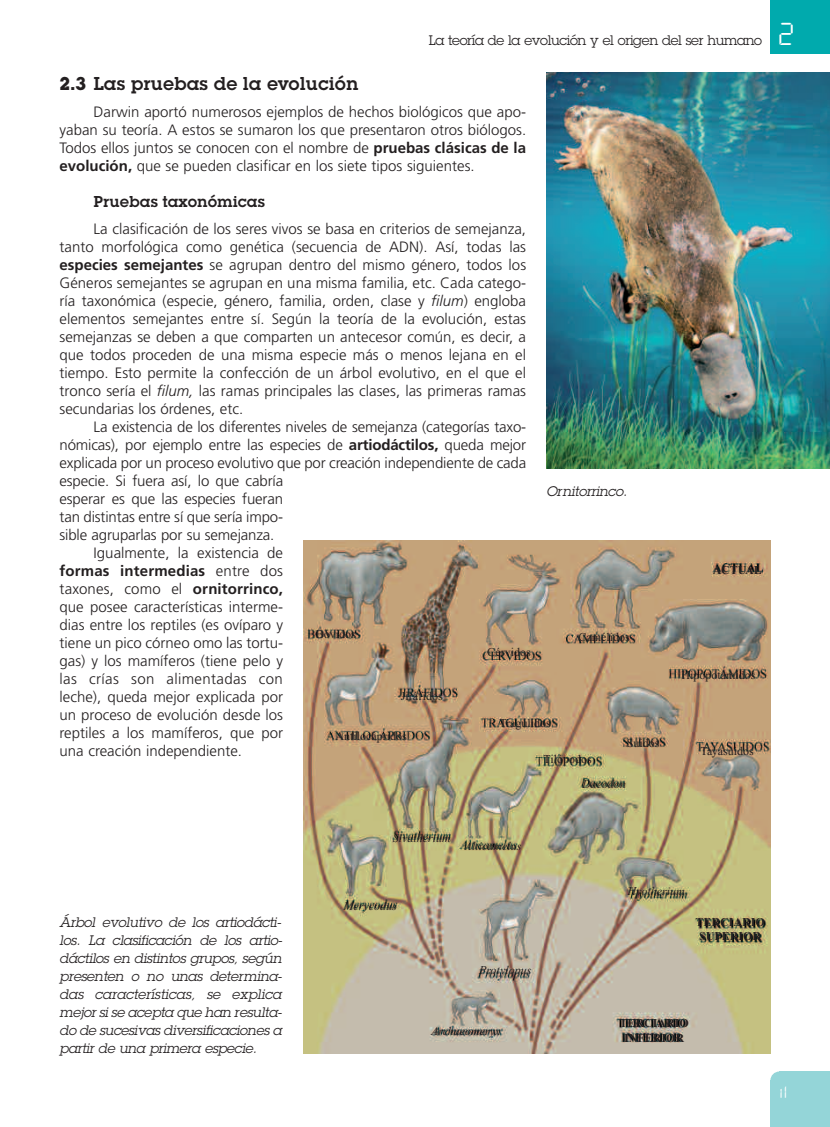
<style>
.page{position:relative;width:830px;height:1127px;background:#fff}
.page>*{position:absolute;margin:0;border:0;box-sizing:border-box;transform-origin:0 0}
.t1{font:33px "LED";color:#fff}
.t2{font:600 19.5px "Lubalin Graph Itc T";color:#231f20}
.t3{font:18px "LED";color:#fff}
.t4{font:600 16.5px "Lubalin Graph Itc T";color:#231f20}
.t5{font:300 15px/18px "Frutiger";color:#231f20;text-align:justify}
.t6{font:700 15px "Frutiger";letter-spacing:.01em;color:#231f20}
.t7{font:300 15px "Frutiger";letter-spacing:.02em;color:#231f20}
.t8{font:italic 13.5px/18px "Lubalin Graph";letter-spacing:-.01em;color:#231f20;text-align:justify}
.t9{font:13.5px "Lubalin Graph";letter-spacing:-.025em;color:#231f20}
.t10{font:12px "Times New Roman";color:#231f20}
.t11{font:italic 12px "Times New Roman";color:#231f20}
.t12{font:700 12px/14.4px "Times New Roman";color:#231f20;text-align:center}
.s1{font-weight:700}
.s2{font-style:italic}
.s3{font-weight:300}
</style>
<div class="page">
<div style="left:770px;top:0;width:59px;height:54px;background:#00aaad"></div>
<div style="left:770px;top:1080px;width:59px;height:47px;background:#94d5d8"></div>
<div style="left:778px;top:1071px;width:51px;height:18px;background:#94d5d8"></div>
<div style="left:770px;top:1071px;width:17px;height:18px;background:#94d5d8;border-radius:50%"></div>
<img style="left:546px;top:72px;width:283px;height:396px">
<img style="left:304px;top:541px;width:466px;height:512px">
<p class="t9" style="left:428px;top:32px;width:335px">La teoría de la evolución y el origen del ser humano</p>
<h1 class="t1" style="left:778px;top:14px;width:16px">2</h1>
<h2 class="t2" style="left:60px;top:72px;width:300px"><span class="s1">2.3</span> Las pruebas de la evolución</h2>
<p class="t5" style="left:60px;top:104px;width:468px;text-indent:34px">Darwin aportó numerosos ejemplos de hechos biológicos que apo&shy;yaban su teoría. A estos se sumaron los que presentaron otros biólogos.<br>Todos ellos juntos se conocen con el nombre de <span class="s1">pruebas clásicas de la evolución,</span> que se pueden clasificar en los siete tipos siguientes.</p>
<p class="t4" style="left:94px;top:192px;width:173px">Pruebas taxonómicas</p>
<p class="t5" style="left:60px;top:221px;width:468px;text-indent:34px">La clasificación de los seres vivos se basa en criterios de semejanza, tanto morfológica como genética (secuencia de ADN). Así, todas las <span class="s1">especies semejantes</span> se agrupan dentro del mismo género, todos los Géneros semejantes se agrupan en una misma familia, etc. Cada catego&shy;ría taxonómica (especie, género, familia, orden, clase y <span class="s2">filum</span>) engloba elementos semejantes entre sí. Según la teoría de la evolución, estas semejanzas se deben a que comparten un antecesor común, es decir, a que todos proceden de una misma especie más o menos lejana en el tiempo. Esto permite la confección de un árbol evolutivo, en el que el tronco sería el <span class="s2">filum,</span> las ramas principales las clases, las primeras ramas secundarias los órdenes, etc.</p>
<p class="t5" style="left:94px;top:419px;width:434px">La existencia de los diferentes niveles de semejanza (categorías taxo-</p>
<p class="t5" style="left:60px;top:437px;width:468px">nómicas), por ejemplo entre las especies de <span class="s1">artiodáctilos,</span> queda mejor</p>
<p class="t5" style="left:60px;top:455px;width:468px">explicada por un proceso evolutivo que por creación independiente de cada</p>
<p class="t5" style="left:60px;top:473px;width:225px">especie. Si fuera así, lo que cabría</p>
<p class="t5" style="left:60px;top:491px;width:225px">esperar es que las especies fueran</p>
<p class="t5" style="left:60px;top:509px;width:225px">tan distintas entre sí que sería impo-</p>
<p class="t5" style="left:60px;top:527px;width:216px">sible agruparlas por su semejanza.</p>
<p class="t5" style="left:94px;top:545px;width:191px">Igualmente, la existencia de</p>
<p class="t6" style="left:60px;top:565px;width:225px">formas intermedias <span class="s3">entre dos</span></p>
<p class="t5" style="left:60px;top:581px;width:225px">taxones, como el <span class="s1">ornitorrinco,</span></p>
<p class="t5" style="left:60px;top:599px;width:225px">que posee características interme-</p>
<p class="t5" style="left:60px;top:617px;width:225px">dias entre los reptiles (es ovíparo y</p>
<p class="t5" style="left:60px;top:635px;width:225px">tiene un pico córneo omo las tortu-</p>
<p class="t5" style="left:60px;top:653px;width:225px">gas) y los mamíferos (tiene pelo y</p>
<p class="t7" style="left:60px;top:673px;width:225px">las crías son alimentadas con</p>
<p class="t5" style="left:60px;top:689px;width:225px">leche), queda mejor explicada por</p>
<p class="t5" style="left:60px;top:707px;width:225px">un proceso de evolución desde los</p>
<p class="t5" style="left:60px;top:725px;width:225px">reptiles a los mamíferos, que por</p>
<p class="t5" style="left:60px;top:743px;width:184px">una creación independiente.</p>
<p class="t8" style="left:546px;top:482px;width:82px">Ornitorrinco.</p>
<p class="t10" style="left:315px;top:630px;width:42px">Bóvidos</p>
<p class="t10" style="left:578px;top:633px;width:53px">Camélidos</p>
<p class="t10" style="left:487px;top:648px;width:45px">Cérvidos</p>
<p class="t10" style="left:400px;top:691px;width:44px">Jiráfidos</p>
<p class="t10" style="left:499px;top:718px;width:53px">Tragúlidos</p>
<p class="t10" style="left:543px;top:755px;width:50px">Tilópodos</p>
<p class="t10" style="left:335px;top:732px;width:73px">Antilocápridos</p>
<p class="t10" style="left:626px;top:738px;width:34px">Suidos</p>
<p class="t11" style="left:392px;top:833px;width:59px">Sivatherium</p>
<p class="t11" style="left:464px;top:841px;width:58px">Alticamelus</p>
<p class="t11" style="left:581px;top:779px;width:45px">Daeodon</p>
<p class="t12" style="left:712px;top:564px;width:50px">ACTUAL</p>
<p class="t10" style="left:681px;top:671px;width:76px">Hipopotámidos</p>
<p class="t10" style="left:700px;top:747px;width:55px">Tayasuidos</p>
<p class="t8" style="left:60px;top:913px;width:224px">Árbol evolutivo de los artiodácti&shy;los. La clasificación de los artio&shy;dáctilos en distintos grupos, según presenten o no unas determina&shy;das características, se explica mejor si se acepta que han resulta&shy;do de sucesivas diversificaciones a partir de una primera especie.</p>
<p class="t11" style="left:343px;top:901px;width:55px">Merycodus</p>
<p class="t11" style="left:479px;top:965px;width:54px">Protylopus</p>
<p class="t11" style="left:431px;top:1026px;width:71px">Archaeomeryx</p>
<p class="t11" style="left:627px;top:887px;width:59px">Hyotherium</p>
<p class="t12" style="left:695px;top:915px;width:71px">TERCIARIO<br>SUPERIOR</p>
<p class="t12" style="left:619px;top:1017px;width:71px">TERCIARIO<br>INFERIOR</p>
<p class="t3" style="left:778px;top:1081px;width:9px">11</p>
</div>
